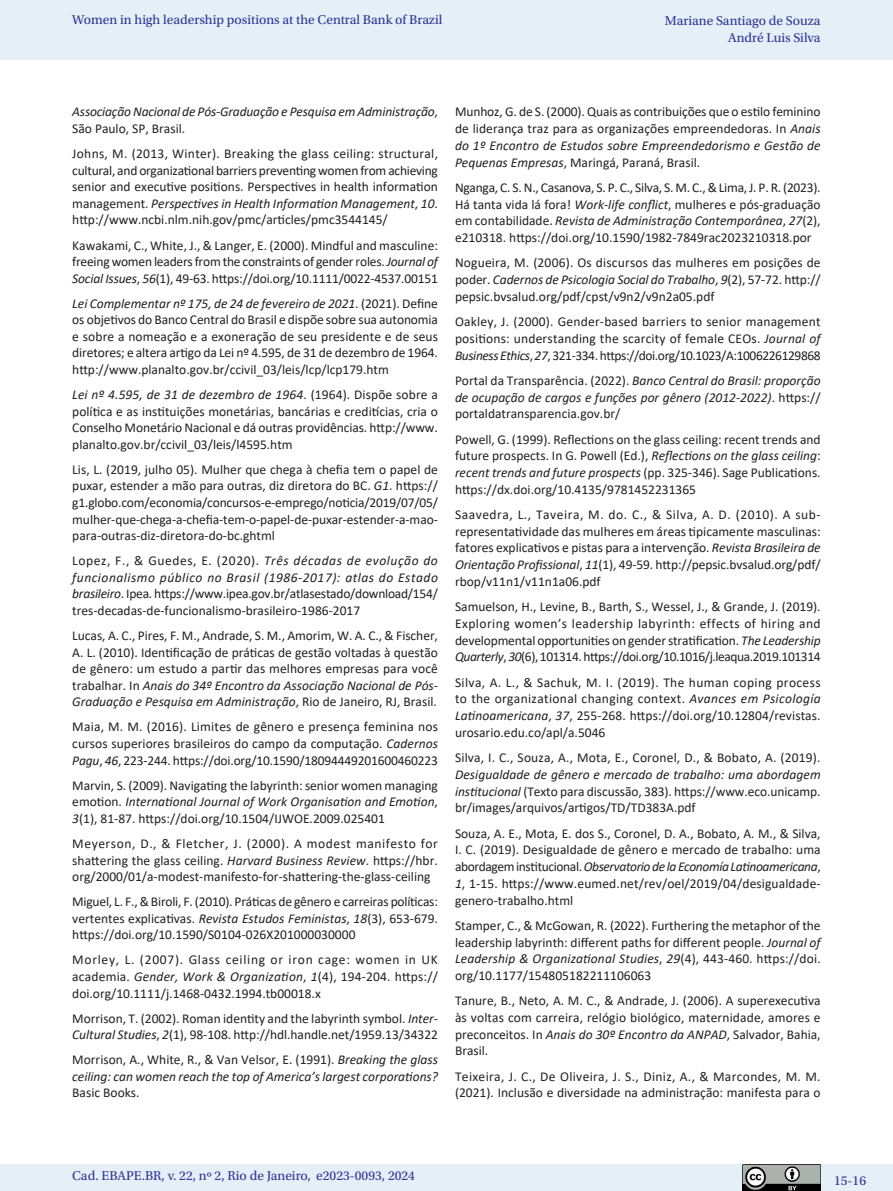
<style>
.page{position:relative;width:893px;height:1191px;background:#fff}
.page>*{position:absolute;margin:0;border:0;box-sizing:border-box;transform-origin:0 0}
.Referencias{font:13.5px/16.8px "Calibri";color:#231f20;text-align:justify}
.Referencias-2{font:italic 13.5px/16.5px "Calibri";color:#231f20;text-align:justify}
.t1{font:13.5px/16.5px "Utopia Std";color:#2b3393;text-align:right}
.s1{font-style:normal}
.s2{font-style:italic}
</style>
<div class="page">
<div style="left:0;top:0;width:893px;height:60px;background:#e4eff8"></div>
<div style="left:0;top:1164px;width:893px;height:27px;background:#e4eff8"></div>
<img style="left:743px;top:1164px;width:78px;height:27px">
<p class="t1" style="left:72px;top:11px;width:372px">Women in high leadership positions at the Central Bank of Brazil</p>
<p class="t1" style="left:665px;top:13px;width:157px">Mariane Santiago de Souza<br>André Luis Silva</p>
<p class="Referencias-2" style="left:72px;top:103px;width:367px">Associação Nacional de Pós-Graduação e Pesquisa em Administração<span class="s1">,<br>São Paulo, SP, Brasil.</span></p>
<p class="Referencias" style="left:72px;top:145px;width:367px">Johns, M. (2013, Winter). Breaking the glass ceiling: structural, cultural, and organizational barriers preventing women from achieving senior and executive positions. Perspectives in health information management. <span class="s2">Perspectives in Health Information Management</span>, <span class="s2">10</span>. http://www.ncbi.nlm.nih.gov/pmc/articles/pmc3544145/</p>
<p class="Referencias" style="left:72px;top:236px;width:367px">Kawakami, C., White, J., &amp; Langer, E. (2000). Mindful and masculine: freeing women leaders from the constraints of gender roles. <span class="s2">Journal of Social Issues</span>, <span class="s2">56</span>(1), 49-63. https://doi.org/10.1111/0022-4537.00151</p>
<p class="Referencias" style="left:72px;top:295px;width:367px"><span class="s2">Lei Complementar nº 175, de 24 de fevereiro de 2021</span>. (2021). Define os objetivos do Banco Central do Brasil e dispõe sobre sua autonomia e sobre a nomeação e a exoneração de seu presidente e de seus diretores; e altera artigo da Lei nº 4.595, de 31 de dezembro de 1964. http://www.planalto.gov.br/ccivil_03/leis/lcp/lcp179.htm</p>
<p class="Referencias" style="left:72px;top:386px;width:367px"><span class="s2">Lei nº 4.595, de 31 de dezembro de 1964</span>. (1964). Dispõe sobre a política e as instituições monetárias, bancárias e creditícias, cria o Conselho Monetário Nacional e dá outras providências. http://www. planalto.gov.br/ccivil_03/leis/l4595.htm</p>
<p class="Referencias" style="left:72px;top:461px;width:367px">Lis, L. (2019, julho 05). Mulher que chega à chefia tem o papel de puxar, estender a mão para outras, diz diretora do BC. <span class="s2">G1</span>. https:// g1.globo.com/economia/concursos-e-emprego/noticia/2019/07/05/ mulher-que-chega-a-chefia-tem-o-papel-de-puxar-estender-a-mao&shy;para-outras-diz-diretora-do-bc.ghtml</p>
<p class="Referencias" style="left:72px;top:552px;width:367px">Lopez, F., &amp; Guedes, E. (2020). <span class="s2">Três décadas de evolução do funcionalismo público no Brasil (1986-2017): atlas do Estado brasileiro</span>. Ipea. https://www.ipea.gov.br/atlasestado/download/154/ tres-decadas-de-funcionalismo-brasileiro-1986-2017</p>
<p class="Referencias" style="left:72px;top:627px;width:367px">Lucas, A. C., Pires, F. M., Andrade, S. M., Amorim, W. A. C., &amp; Fischer, A. L. (2010). Identificação de práticas de gestão voltadas à questão de gênero: um estudo a partir das melhores empresas para você trabalhar. In <span class="s2">Anais do 34º Encontro da Associação Nacional de Pós-Graduação e Pesquisa em Administração</span>, Rio de Janeiro, RJ, Brasil.</p>
<p class="Referencias" style="left:72px;top:718px;width:367px">Maia, M. M. (2016). Limites de gênero e presença feminina nos cursos superiores brasileiros do campo da computação. <span class="s2">Cadernos Pagu</span>, <span class="s2">46</span>, 223-244. https://doi.org/10.1590/18094449201600460223</p>
<p class="Referencias" style="left:72px;top:776px;width:367px">Marvin, S. (2009). Navigating the labyrinth: senior women managing emotion. <span class="s2">International Journal of Work Organisation and Emotion</span>, <span class="s2">3</span>(1), 81-87. https://doi.org/10.1504/IJWOE.2009.025401</p>
<p class="Referencias" style="left:72px;top:835px;width:367px">Meyerson, D., &amp; Fletcher, J. (2000). A modest manifesto for shattering the glass ceiling. <span class="s2">Harvard Business Review</span>. https://hbr. org/2000/01/a-modest-manifesto-for-shattering-the-glass-ceiling</p>
<p class="Referencias" style="left:72px;top:893px;width:367px">Miguel, L. F., &amp; Biroli, F. (2010). Práticas de gênero e carreiras políticas: vertentes explicativas. <span class="s2">Revista Estudos Feministas</span>, <span class="s2">18</span>(3), 653-679. https://doi.org/10.1590/S0104-026X201000030000</p>
<p class="Referencias" style="left:72px;top:951px;width:367px">Morley, L. (2007). Glass ceiling or iron cage: women in UK academia. <span class="s2">Gender, Work &amp; Organization</span>, <span class="s2">1</span>(4), 194-204. https:// doi.org/10.1111/j.1468-0432.1994.tb00018.x</p>
<p class="Referencias" style="left:72px;top:1009px;width:367px">Morrison, T. (2002). Roman identity and the labyrinth symbol. <span class="s2">Inter-<br>Cultural Studies</span>, <span class="s2">2</span>(1), 98-108. http://hdl.handle.net/1959.13/34322</p>
<p class="Referencias-2" style="left:72px;top:1051px;width:367px"><span class="s1">Morrison, A., White, R., &amp; Van Velsor, E. (1991).</span> Breaking the glass ceiling: can women reach the top of America’s largest corporations?<br><span class="s1">Basic Books.</span></p>
<p class="Referencias" style="left:455px;top:103px;width:367px">Munhoz, G. de S. (2000). Quais as contribuições que o estilo feminino de liderança traz para as organizações empreendedoras. In <span class="s2">Anais do 1º Encontro de Estudos sobre Empreendedorismo e Gestão de Pequenas Empresas</span>, Maringá, Paraná, Brasil.</p>
<p class="Referencias" style="left:455px;top:179px;width:367px">Nganga, C. S. N., Casanova, S. P. C., Silva, S. M. C., &amp; Lima, J. P. R. (2023).<br>Há tanta vida lá fora! <span class="s2">Work-life conflict</span>, mulheres e pós-graduação em contabilidade. <span class="s2">Revista de Administração Contemporânea</span>, <span class="s2">27</span>(2), e210318. https://doi.org/10.1590/1982-7849rac2023210318.por</p>
<p class="Referencias" style="left:455px;top:254px;width:367px">Nogueira, M. (2006). Os discursos das mulheres em posições de poder. <span class="s2">Cadernos de Psicologia Social do Trabalho</span>, <span class="s2">9</span>(2), 57-72. http:// pepsic.bvsalud.org/pdf/cpst/v9n2/v9n2a05.pdf</p>
<p class="Referencias" style="left:455px;top:313px;width:367px">Oakley, J. (2000). Gender-based barriers to senior management positions: understanding the scarcity of female CEOs. <span class="s2">Journal of Business Ethics</span>, <span class="s2">27</span>, 321-334. https://doi.org/10.1023/A:1006226129868</p>
<p class="Referencias-2" style="left:455px;top:371px;width:367px"><span class="s1">Portal da Transparência. (2022).</span> Banco Central do Brasil: proporção de ocupação de cargos e funções por gênero (2012-2022)<span class="s1">. https:// portaldatransparencia.gov.br/</span></p>
<p class="Referencias" style="left:455px;top:430px;width:367px">Powell, G. (1999). Reflections on the glass ceiling: recent trends and future prospects. In G. Powell (Ed.), <span class="s2">Reflections on the glass ceiling</span>: <span class="s2">recent trends and future prospects</span> (pp. 325-346). Sage Publications. https://dx.doi.org/10.4135/9781452231365</p>
<p class="Referencias" style="left:455px;top:506px;width:367px">Saavedra, L., Taveira, M. do. C., &amp; Silva, A. D. (2010). A sub&shy;representatividade das mulheres em áreas tipicamente masculinas: fatores explicativos e pistas para a intervenção. <span class="s2">Revista Brasileira de Orientação Profissional</span>, <span class="s2">11</span>(1), 49-59. http://pepsic.bvsalud.org/pdf/ rbop/v11n1/v11n1a06.pdf</p>
<p class="Referencias" style="left:455px;top:598px;width:367px">Samuelson, H., Levine, B., Barth, S., Wessel, J., &amp; Grande, J. (2019).<br>Exploring women’s leadership labyrinth: effects of hiring and developmental opportunities on gender stratification. <span class="s2">The Leadership Quarterly</span>, <span class="s2">30</span>(6), 101314. https://doi.org/10.1016/j.leaqua.2019.101314</p>
<p class="Referencias" style="left:455px;top:673px;width:367px">Silva, A. L., &amp; Sachuk, M. I. (2019). The human coping process to the organizational changing context. <span class="s2">Avances em Psicología Latinoamericana</span>, <span class="s2">37</span>, 255-268. https://doi.org/10.12804/revistas. urosario.edu.co/apl/a.5046</p>
<p class="Referencias" style="left:455px;top:749px;width:367px">Silva, I. C., Souza, A., Mota, E., Coronel, D., &amp; Bobato, A. (2019).<br><span class="s2">Desigualdade de gênero e mercado de trabalho: uma abordagem institucional</span> (Texto para discussão, 383). https://www.eco.unicamp. br/images/arquivos/artigos/TD/TD383A.pdf</p>
<p class="Referencias" style="left:455px;top:824px;width:367px">Souza, A. E., Mota, E. dos S., Coronel, D. A., Bobato, A. M., &amp; Silva, I. C. (2019). Desigualdade de gênero e mercado de trabalho: uma abordagem institucional. <span class="s2">Observatorio de la Economía Latinoamericana</span>, <span class="s2">1</span>, 1-15. https://www.eumed.net/rev/oel/2019/04/desigualdade&shy;genero-trabalho.html</p>
<p class="Referencias" style="left:455px;top:916px;width:367px">Stamper, C., &amp; McGowan, R. (2022). Furthering the metaphor of the leadership labyrinth: different paths for different people. <span class="s2">Journal of Leadership &amp; Organizational Studies</span>, <span class="s2">29</span>(4), 443-460. https://doi. org/10.1177/154805182211106063</p>
<p class="Referencias" style="left:455px;top:992px;width:367px">Tanure, B., Neto, A. M. C., &amp; Andrade, J. (2006). A superexecutiva às voltas com carreira, relógio biológico, maternidade, amores e preconceitos. In <span class="s2">Anais do 30º Encontro da ANPAD</span>, Salvador, Bahia, Brasil.</p>
<p class="Referencias" style="left:455px;top:1067px;width:367px">Teixeira, J. C., De Oliveira, J. S., Diniz, A., &amp; Marcondes, M. M. (2021). Inclusão e diversidade na administração: manifesta para o</p>
<p class="t1" style="left:72px;top:1167px;width:344px">Cad. EBAPE.BR, v. 22, nº 2, Rio de Janeiro, e2023-0093, 2024</p>
<p class="t1" style="left:834px;top:1172px;width:33px">15-16</p>
</div>
